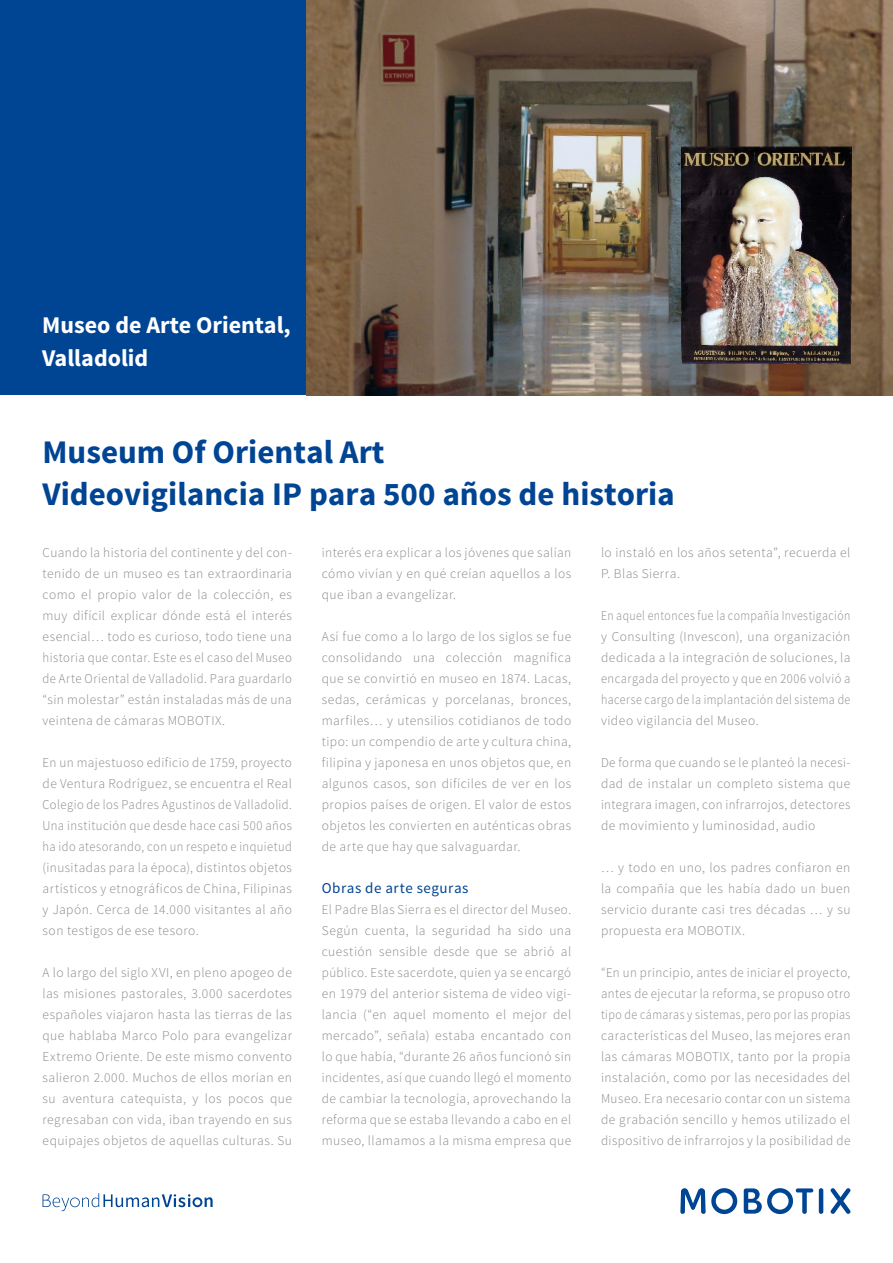
<style>
.page{position:relative;width:893px;height:1263px;background:#fff}
.page>*{position:absolute;margin:0;border:0;box-sizing:border-box;transform-origin:0 0}
._01_Header_Source_Sa{font:700 33px "Source Sans Pro";color:#004494}
.PageHeadPage2{font:700 24px "Source Sans Pro";color:#fff}
._02_Body_Text{font:15px "Source Sans Pro";letter-spacing:.035em;color:#004494}
._02_Body_Text-2{font:300 13.5px/21px "Source Sans Pro";letter-spacing:.035em;color:#898887;text-align:justify}
._02_Body_Text-3{font:300 13.5px/21px "Source Sans Pro";letter-spacing:.035em;color:#898887;text-align:justify;scale:.96 1}
._02_Body_Text-4{font:300 13.5px/21px "Source Sans Pro";letter-spacing:.035em;color:#898887;text-align:justify;scale:.88 1}
</style>
<div class="page">
<hr style="left:819px;top:1188px;width:4px;height:26px;background:#004494;border-radius:2px">
<svg style="left:831px;top:1188px;width:19px;height:26px"></svg>
<svg style="left:680px;top:1188px;width:57px;height:26px"></svg>
<svg style="left:744px;top:1188px;width:69px;height:26px"></svg>
<svg style="left:43px;top:1193px;width:170px;height:18px"></svg>
<div style="left:0;top:0;width:307px;height:395px;background:#004494"></div>
<img style="left:307px;top:0;width:586px;height:395px">
<img style="left:681px;top:144px;width:170px;height:222px">
<p class="PageHeadPage2" style="left:42px;top:309px;width:250px">Museo de Arte Oriental,</p>
<p class="PageHeadPage2" style="left:42px;top:342px;width:108px">Valladolid</p>
<p class="_01_Header_Source_Sa" style="left:43px;top:430px;width:344px">Museum Of Oriental Art</p>
<p class="_01_Header_Source_Sa" style="left:43px;top:472px;width:634px">Videovigilancia IP para 500 años de historia</p>
<p class="_02_Body_Text-2" style="left:322px;top:542px;width:251px">interés era explicar a los jóvenes que salían cómo vivían y en qué creían aquellos a los que iban a evangelizar.</p>
<p class="_02_Body_Text-2" style="left:322px;top:626px;width:251px">Así fue como a lo largo de los siglos se fue consolidando una colección magnífica que se convirtió en museo en 1874. Lacas, sedas, cerámicas y porcelanas, bronces, marfiles… y utensilios cotidianos de todo tipo: un compendio de arte y cultura china, filipina y japonesa en unos objetos que, en algunos casos, son difíciles de ver en los propios países de origen. El valor de estos objetos les convierten en auténticas obras de arte que hay que salvaguardar.</p>
<p class="_02_Body_Text" style="left:322px;top:879px;width:148px">Obras de arte seguras</p>
<p class="_02_Body_Text-2" style="left:322px;top:899px;width:251px">El Padre Blas Sierra es el director del Museo.<br>Según cuenta, la seguridad ha sido una cuestión sensible desde que se abrió al público. Este sacerdote, quien ya se encargó en 1979 del anterior sistema de video vigi&shy;lancia (“en aquel momento el mejor del mercado”, señala) estaba encantado con lo que había, “durante 26 años funcionó sin incidentes, así que cuando llegó el momento de cambiar la tecnología, aprovechando la reforma que se estaba llevando a cabo en el museo, llamamos a la misma empresa que</p>
<p class="_02_Body_Text-2" style="left:43px;top:542px;width:251px">Cuando la historia del continente y del con&shy;tenido de un museo es tan extraordinaria como el propio valor de la colección, es muy difícil explicar dónde está el interés esencial… todo es curioso, todo tiene una historia que contar. Este es el caso del Museo de Arte Oriental de Valladolid. Para guardarlo “sin molestar” están instaladas más de una veintena de cámaras MOBOTIX.</p>
<p class="_02_Body_Text-2" style="left:43px;top:752px;width:251px">En un majestuoso edificio de 1759, proyecto de Ventura Rodríguez, se encuentra el Real Colegio de los Padres Agustinos de Valladolid.<br>Una institución que desde hace casi 500 años ha ido atesorando, con un respeto e inquietud (inusitadas para la época), distintos objetos artísticos y etnográficos de China, Filipinas y Japón. Cerca de 14.000 visitantes al año son testigos de ese tesoro.</p>
<p class="_02_Body_Text-2" style="left:43px;top:962px;width:251px">A lo largo del siglo XVI, en pleno apogeo de las misiones pastorales, 3.000 sacerdotes españoles viajaron hasta las tierras de las que hablaba Marco Polo para evangelizar Extremo Oriente. De este mismo convento salieron 2.000. Muchos de ellos morían en su aventura catequista, y los pocos que regresaban con vida, iban trayendo en sus equipajes objetos de aquellas culturas. Su</p>
<p class="_02_Body_Text-2" style="left:601px;top:542px;width:251px">lo instaló en los años setenta”, recuerda el<br>P. Blas Sierra.</p>
<p class="_02_Body_Text-4" style="left:601px;top:605px;width:285px">En aquel entonces fue la compañía Investigación y Consulting (Invescon), una organización dedicada a la integración de soluciones, la encargada del proyecto y que en 2006 volvió a hacerse cargo de la implantación del sistema de video vigilancia del Museo.</p>
<p class="_02_Body_Text-3" style="left:601px;top:752px;width:261px">De forma que cuando se le planteó la necesi&shy;dad de instalar un completo sistema que integrara imagen, con infrarrojos, detectores de movimiento y luminosidad, audio</p>
<p class="_02_Body_Text-2" style="left:601px;top:857px;width:251px">… y todo en uno, los padres confiaron en la compañía que les había dado un buen servicio durante casi tres décadas … y su propuesta era MOBOTIX.</p>
<p class="_02_Body_Text-3" style="left:601px;top:962px;width:261px">“En un principio, antes de iniciar el proyecto, antes de ejecutar la reforma, se propuso otro tipo de cámaras y sistemas, pero por las propias características del Museo, las mejores eran las cámaras MOBOTIX, tanto por la propia instalación, como por las necesidades del Museo. Era necesario contar con un sistema de grabación sencillo y hemos utilizado el dispositivo de infrarrojos y la posibilidad de</p>
</div>
